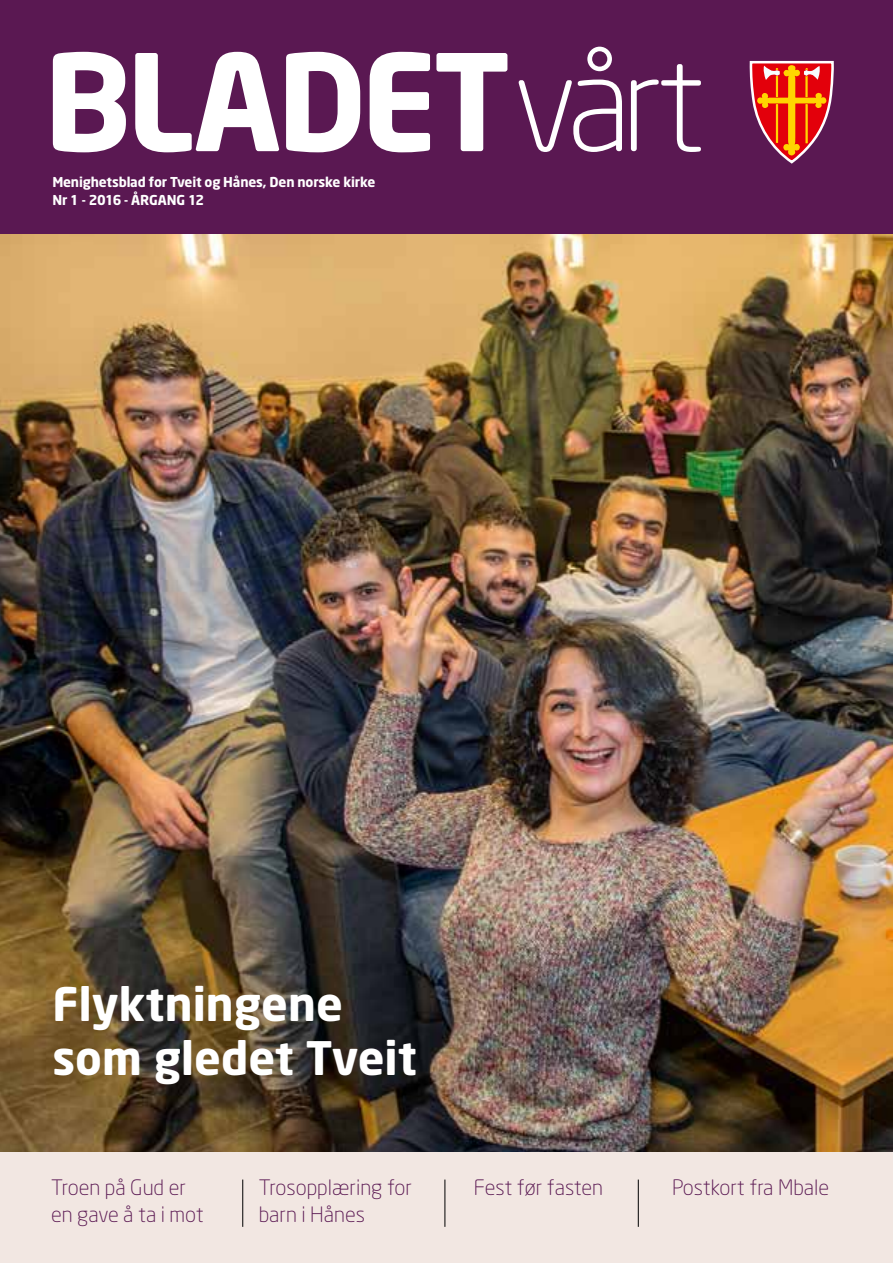
<style>
.page{position:relative;width:893px;height:1263px;background:#fff}
.page>*{position:absolute;margin:0;border:0;box-sizing:border-box;transform-origin:0 0}
.t1{font:700 132.15px "Neo Sans";letter-spacing:-.035em;color:#fff}
.t2{font:700 45.6px/54.2px "Neo Sans";color:#fff}
.t3{font:300 21px/27px "Neo Sans";color:#5a1852}
.t4{font:700 13.5px/18.8px "Neo Sans";letter-spacing:-.015em;color:#fff}
.s1{font-weight:300}
</style>
<div class="page">
<img style="left:0;top:234px;width:893px;height:918px">
<div style="left:0;top:1152px;width:893px;height:111px;background:#f2e7e2"></div>
<div style="left:0;top:0;width:893px;height:234px;background:#5a1852"></div>
<hr style="left:242px;top:1179px;width:1px;height:48px;background:#000">
<hr style="left:445px;top:1179px;width:1px;height:48px;background:#000">
<hr style="left:638px;top:1179px;width:1px;height:48px;background:#000">
<svg style="left:749px;top:60px;width:85px;height:104px"></svg>
<h1 class="t1" style="left:44px;top:17px;width:664px">BLADET<span class="s1">vårt</span></h1>
<p class="t4" style="left:52px;top:172px;width:325px">Menighetsblad for Tveit og Hånes, Den norske kirke<br>Nr 1 - 2016 - ÅRGANG 12</p>
<h2 class="t2" style="left:52px;top:976px;width:366px">Flyktningene som gledet Tveit</h2>
<p class="t3" style="left:51px;top:1174px;width:154px">Troen på Gud er en gave å ta i mot</p>
<p class="t3" style="left:259px;top:1174px;width:155px">Trosopplæring for barn i Hånes</p>
<p class="t3" style="left:474px;top:1174px;width:131px">Fest før fasten</p>
<p class="t3" style="left:672px;top:1174px;width:159px">Postkort fra Mbale</p>
</div>
